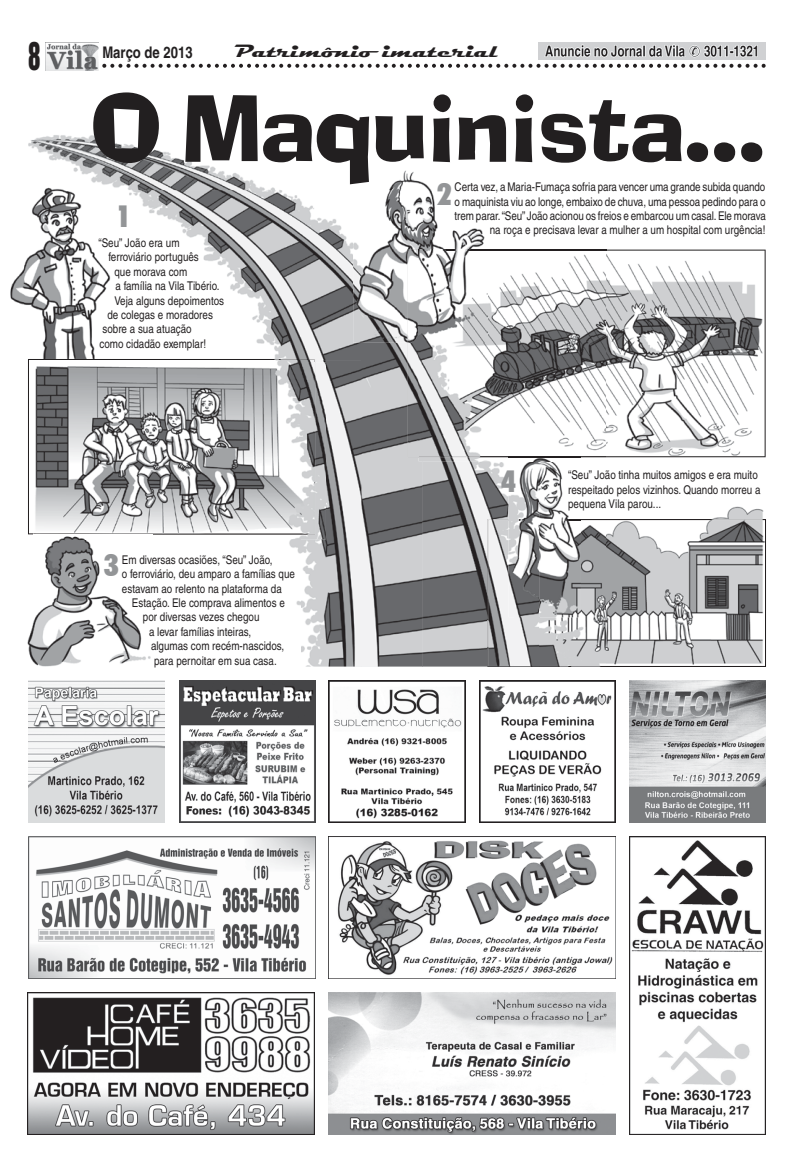
<style>
.page{position:relative;width:794px;height:1163px;background:#fff}
.page>*{position:absolute;margin:0;border:0;box-sizing:border-box;transform-origin:0 0}
.t1{font:90px "Ad Lib";color:#221f20}
.t2{font:35.4px "Helvetica Inserat";color:#221f20;scale:.7 1}
.t3{font:900 condensed 30px "Futura BT";color:#939597}
.t4{font:700 18px "Magneto";color:#221f20;scale:1.3 1}
.t5{font:700 condensed 16px "Helvetica";color:#221f20}
.t6{font:condensed 12px/14.4px "Helvetica";color:#221f20}
</style>
<div class="page">
<img style="left:46px;top:42px;width:52px;height:29px">
<img style="left:10px;top:191px;width:101px;height:168px">
<img style="left:712px;top:506px;width:52px;height:13px">
<img style="left:487px;top:519px;width:279px;height:148px">
<svg style="left:606px;top:249px;width:159px;height:208px"></svg>
<img style="left:629px;top:836px;width:136px;height:297px">
<svg style="left:102px;top:42px;width:663px;height:26px"></svg>
<img style="left:179px;top:680px;width:136px;height:142px">
<img style="left:629px;top:680px;width:136px;height:142px">
<img style="left:28px;top:836px;width:287px;height:142px">
<img style="left:28px;top:135px;width:247px;height:56px">
<img style="left:112px;top:190px;width:249px;height:170px">
<img style="left:487px;top:249px;width:119px;height:1px">
<img style="left:361px;top:343px;width:62px;height:323px">
<img style="left:300px;top:360px;width:61px;height:306px">
<img style="left:422px;top:461px;width:92px;height:205px">
<img style="left:289px;top:539px;width:11px;height:67px">
<img style="left:514px;top:617px;width:25px;height:49px">
<img style="left:28px;top:359px;width:287px;height:175px">
<img style="left:28px;top:359px;width:84px;height:6px">
<img style="left:153px;top:362px;width:173px;height:177px">
<img style="left:33px;top:362px;width:282px;height:172px">
<img style="left:539px;top:519px;width:67px;height:147px">
<img style="left:408px;top:250px;width:198px;height:207px">
<img style="left:27px;top:534px;width:124px;height:132px">
<img style="left:33px;top:534px;width:118px;height:5px">
<img style="left:508px;top:454px;width:73px;height:163px">
<img style="left:508px;top:519px;width:31px;height:1px">
<img style="left:539px;top:497px;width:42px;height:120px">
<img style="left:353px;top:170px;width:132px;height:173px">
<img style="left:408px;top:249px;width:79px;height:94px">
<img style="left:418px;top:249px;width:69px;height:1px">
<img style="left:329px;top:992px;width:286px;height:142px">
<img style="left:329px;top:836px;width:286px;height:139px">
<img style="left:28px;top:992px;width:286px;height:142px">
<img style="left:329px;top:680px;width:136px;height:142px">
<img style="left:479px;top:680px;width:136px;height:142px">
<img style="left:28px;top:680px;width:136px;height:142px">
<h2 class="t2" style="left:28px;top:35px;width:19px">8</h2>
<h3 class="t4" style="left:234px;top:41px;width:205px">Patrimônio imaterial</h3>
<h1 class="t1" style="left:90px;top:90px;width:677px">O Maquinista...</h1>
<h3 class="t5" style="left:102px;top:42px;width:92px">Março de 2013</h3>
<p class="t6" style="left:454px;top:180px;width:313px;text-align:right">Certa vez, a Maria-Fumaça sofria para vencer uma grande subida quando o maquinista viu ao longe, embaixo de chuva, uma pessoa pedindo para o trem parar. “Seu” João acionou os freios e embarcou um casal. Ele morava na roça e precisava levar a mulher a um hospital com urgência!</p>
<h3 class="t3" style="left:437px;top:176px;width:16px">2</h3>
<h3 class="t3" style="left:116px;top:198px;width:16px">1</h3>
<p class="t6" style="left:98px;top:235px;width:83px">“Seu” João era um</p>
<p class="t6" style="left:108px;top:250px;width:92px">ferroviário português</p>
<p class="t6" style="left:114px;top:264px;width:74px">que morava com</p>
<p class="t6" style="left:115px;top:279px;width:106px">a família na Vila Tibério.</p>
<p class="t6" style="left:114px;top:293px;width:111px">Veja alguns depoimentos</p>
<p class="t6" style="left:107px;top:307px;width:107px">de colegas e moradores</p>
<p class="t6" style="left:102px;top:322px;width:91px">sobre a sua atuação</p>
<p class="t6" style="left:99px;top:336px;width:108px">como cidadão exemplar!</p>
<h3 class="t3" style="left:104px;top:547px;width:16px">3</h3>
<p class="t6" style="left:122px;top:552px;width:174px">Em diversas ocasiões, “Seu” João,<br>o ferroviário, deu amparo a famílias que estavam ao relento na plataforma da</p>
<p class="t6" style="left:132px;top:595px;width:154px">Estação. Ele comprava alimentos e</p>
<p class="t6" style="left:143px;top:609px;width:118px">por diversas vezes chegou</p>
<p class="t6" style="left:149px;top:624px;width:104px">a levar famílias inteiras,</p>
<p class="t6" style="left:151px;top:638px;width:135px">algumas com recém-nascidos,</p>
<p class="t6" style="left:154px;top:653px;width:124px">para pernoitar em sua casa.</p>
<h3 class="t3" style="left:501px;top:462px;width:16px">4</h3>
<p class="t6" style="left:568px;top:467px;width:194px">“Seu” João tinha muitos amigos e era muito respeitado pelos vizinhos. Quando morreu a pequena Vila parou...</p>
</div>
